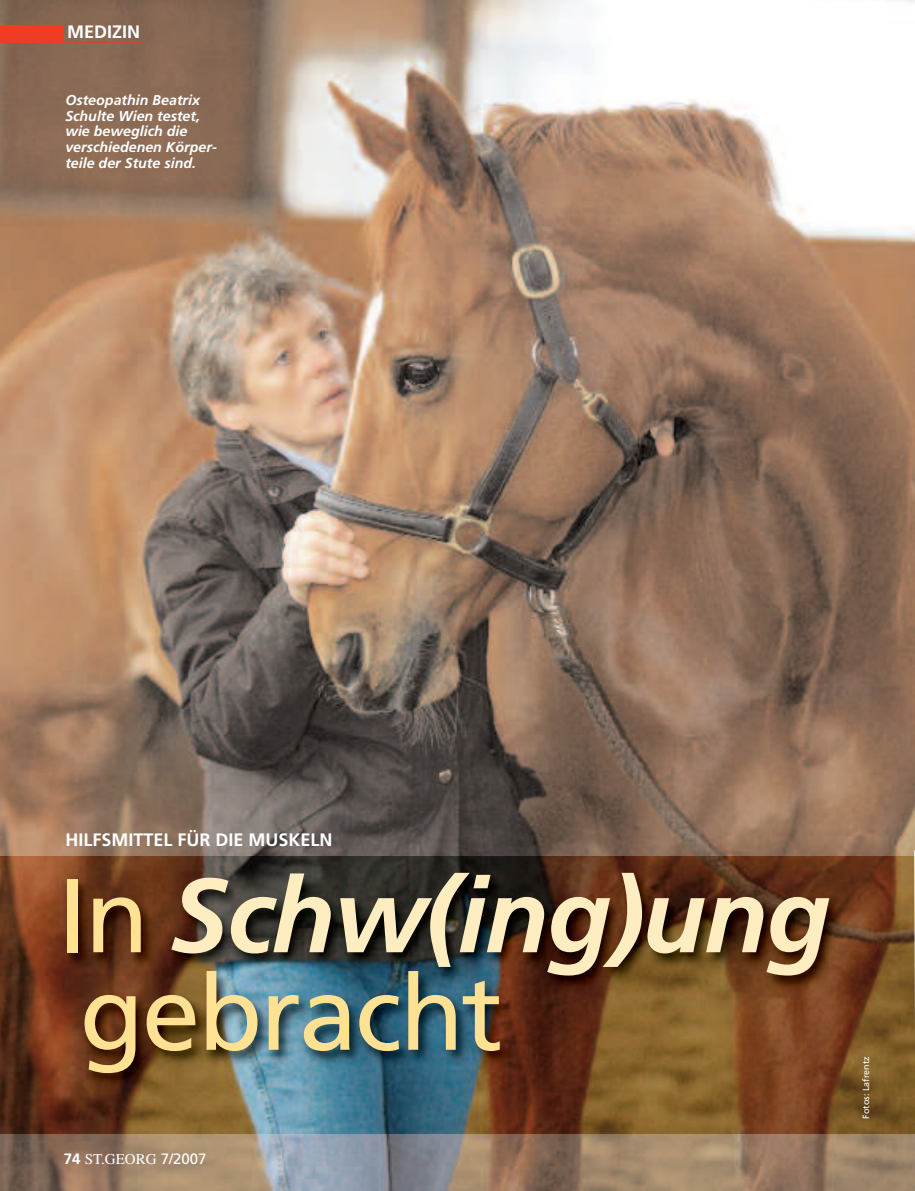
<style>
.page{position:relative;width:915px;height:1191px;background:#fff}
.page>*{position:absolute;margin:0;border:0;box-sizing:border-box;transform-origin:0 0}
.t1{font:italic 700 105px/97.5px "Frutiger LT Com";letter-spacing:-.02em;color:#feedc0}
.t2{font:700 18px "Frutiger LT Com";color:#fff}
.t3{font:15px "Times LT Std";color:#fff}
.t4{font:italic 700 14.25px/15.8px "Frutiger LT Com";color:#fff}
.t5{font:9px "Frutiger LT Com";color:#fff}
.s1{font-weight:400;font-style:normal;color:#ffe194}
.s2{font-family:"Frutiger LT Com";font-weight:700}
.s3{font-family:"Frutiger LT Com"}
</style>
<div class="page">
<img style="left:0;top:0;width:914px;height:1191px">
<div style="left:0;top:25px;width:64px;height:17px;background:#ef3c25"></div>
<hr style="left:0;top:41px;width:141px;height:2px;background:#ef3c25">
<img style="left:0;top:856px;width:915px;height:277px">
<svg style="left:913px;top:670px;width:1px;height:521px"></svg>
<p class="t2" style="left:67px;top:21px;width:75px">MEDIZIN</p>
<p class="t4" style="left:65px;top:92px;width:153px">Osteopathin Beatrix<br>Schulte Wien testet, wie beweglich die verschiedenen Körper&shy;teile der Stute sind.</p>
<p class="t2" style="left:65px;top:829px;width:269px">HILFSMITTEL FÜR DIE MUSKELN</p>
<h1 class="t1" style="left:58px;top:867px;width:773px"><span class="s1">In</span> Schw(ing)ung <span class="s1">gebracht</span></h1>
<p class="t3" style="left:64px;top:1153px;width:144px"><span class="s2">74</span> ST.GEORG <span class="s3">7/2007</span></p>
<p class="t5" style="left:860px;top:1118px;width:64px;rotate:-90deg">Fotos: Lafrentz</p>
</div>
